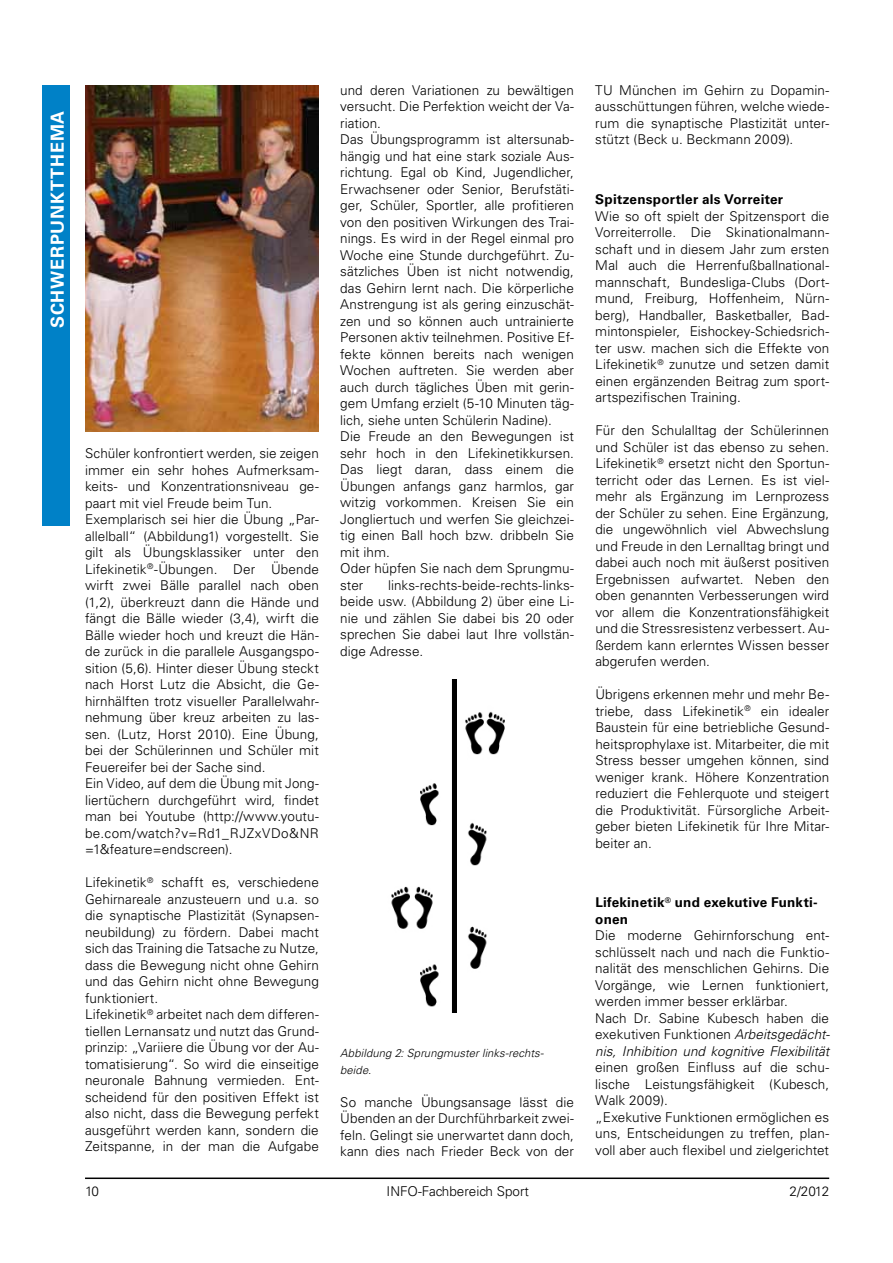
<style>
.page{position:relative;width:893px;height:1263px;background:#fff}
.page>*{position:absolute;margin:0;border:0;box-sizing:border-box;transform-origin:0 0}
.t1{font:700 18px "Univers LT Std";color:#fff}
.t2{font:300 13.5px/16.5px "Univers LT Std";letter-spacing:.005em;color:#000;text-align:justify}
.t3{font:700 13.5px/16.5px "Univers LT Std";letter-spacing:.015em;color:#000}
.t4{font:italic 300 11.25px/16.5px "Univers LT Std";letter-spacing:.01em;color:#000}
.s1{font-style:italic}
</style>
<div class="page">
<hr style="left:85px;top:1177px;width:744px;height:2px;background:#000">
<div style="left:42px;top:85px;width:28px;height:440px;background:#0081c7"></div>
<img style="left:391px;top:679px;width:114px;height:333px">
<img style="left:85px;top:85px;width:234px;height:347px">
<h1 class="t1" style="left:47px;top:328px;width:218px;rotate:-90deg">schwerpunktthema</h1>
<p class="t2" style="left:85px;top:445px;width:235px;text-align:left">Schüler konfrontiert werden, sie zeigen immer ein sehr hohes Aufmerksam&shy;keits- und Konzentrationsniveau ge&shy;paart mit viel Freude beim Tun.<br>Exemplarisch sei hier die Übung „Par&shy;allelball“ (Abbildung1) vorgestellt. Sie gilt als Übungsklassiker unter den Lifekinetik<sup>®</sup>-Übungen. Der Übende wirft zwei Bälle parallel nach oben (1,2), überkreuzt dann die Hände und fängt die Bälle wieder (3,4), wirft die Bälle wieder hoch und kreuzt die Hän&shy;de zurück in die parallele Ausgangspo&shy;sition (5,6). Hinter dieser Übung steckt nach Horst Lutz die Absicht, die Ge&shy;hirnhälften trotz visueller Parallelwahr&shy;nehmung über kreuz arbeiten zu las&shy;sen. (Lutz, Horst 2010). Eine Übung, bei der Schülerinnen und Schüler mit Feuereifer bei der Sache sind.<br>Ein Video, auf dem die Übung mit Jong&shy;liertüchern durchgeführt wird, findet man bei Youtube (http://www.youtu&shy;be.com/watch?v=Rd1_RJZxVDo&amp;NR =1&amp;feature=endscreen).</p>
<p class="t2" style="left:85px;top:874px;width:235px;text-align:left">Lifekinetik<sup>®</sup> schafft es, verschiedene Gehirnareale anzusteuern und u.a. so die synaptische Plastizität (Synapsen&shy;neubildung) zu fördern. Dabei macht sich das Training die Tatsache zu Nutze, dass die Bewegung nicht ohne Gehirn und das Gehirn nicht ohne Bewegung funktioniert.<br>Lifekinetik<sup>®</sup> arbeitet nach dem differen&shy;tiellen Lernansatz und nutzt das Grund&shy;prinzip: „Variiere die Übung vor der Au&shy;tomatisierung“. So wird die einseitige neuronale Bahnung vermieden. Ent&shy;scheidend für den positiven Effekt ist also nicht, dass die Bewegung perfekt ausgeführt werden kann, sondern die Zeitspanne, in der man die Aufgabe</p>
<p class="t2" style="left:340px;top:82px;width:235px;text-align:left">und deren Variationen zu bewältigen versucht. Die Perfektion weicht der Va&shy;riation.<br>Das Übungsprogramm ist altersunab&shy;hängig und hat eine stark soziale Aus&shy;richtung. Egal ob Kind, Jugendlicher, Erwachsener oder Senior, Berufstäti&shy;ger, Schüler, Sportler, alle profitieren von den positiven Wirkungen des Trai&shy;nings. Es wird in der Regel einmal pro Woche eine Stunde durchgeführt. Zu&shy;sätzliches Üben ist nicht notwendig, das Gehirn lernt nach. Die körperliche Anstrengung ist als gering einzuschät&shy;zen und so können auch untrainierte Personen aktiv teilnehmen. Positive Ef&shy;fekte können bereits nach wenigen Wochen auftreten. Sie werden aber auch durch tägliches Üben mit gerin&shy;gem Umfang erzielt (5-10 Minuten täg&shy;lich, siehe unten Schülerin Nadine).<br>Die Freude an den Bewegungen ist sehr hoch in den Lifekinetikkursen.<br>Das liegt daran, dass einem die Übungen anfangs ganz harmlos, gar witzig vorkommen. Kreisen Sie ein Jongliertuch und werfen Sie gleichzei&shy;tig einen Ball hoch bzw. dribbeln Sie mit ihm.<br>Oder hüpfen Sie nach dem Sprungmu&shy;ster</p>
<p class="t2" style="left:340px;top:577px;width:235px;text-indent:48px">links-rechts-beide-rechts-links&shy;beide usw. (Abbildung 2) über eine Li&shy;nie und zählen Sie dabei bis 20 oder sprechen Sie dabei laut Ihre vollstän&shy;dige Adresse.</p>
<p class="t4" style="left:340px;top:1045px;width:205px">Abbildung 2: Sprungmuster links-rechts&shy;beide.</p>
<p class="t2" style="left:340px;top:1093px;width:235px">So manche Übungsansage lässt die Übenden an der Durchführbarkeit zwei&shy;feln. Gelingt sie unerwartet dann doch, kann dies nach Frieder Beck von der</p>
<p class="t2" style="left:595px;top:82px;width:235px">TU München im Gehirn zu Dopamin&shy;ausschüttungen führen, welche wiede&shy;rum die synaptische Plastizität unter&shy;stützt (Beck u. Beckmann 2009).</p>
<p class="t3" style="left:595px;top:191px;width:189px">Spitzensportler als Vorreiter</p>
<p class="t2" style="left:595px;top:207px;width:235px">Wie so oft spielt der Spitzensport die Vorreiterrolle. Die Skinationalmann&shy;schaft und in diesem Jahr zum ersten Mal auch die Herrenfußballnational&shy;mannschaft, Bundesliga-Clubs (Dort&shy;mund, Freiburg, Hoffenheim, Nürn&shy;berg), Handballer, Basketballer, Bad&shy;mintonspieler, Eishockey-Schiedsrich&shy;ter usw. machen sich die Effekte von Lifekinetik<sup>®</sup> zunutze und setzen damit einen ergänzenden Beitrag zum sport&shy;artspezifischen Training.</p>
<p class="t2" style="left:595px;top:422px;width:235px">Für den Schulalltag der Schülerinnen und Schüler ist das ebenso zu sehen.<br>Lifekinetik<sup>®</sup> ersetzt nicht den Sportun&shy;terricht oder das Lernen. Es ist viel&shy;mehr als Ergänzung im Lernprozess der Schüler zu sehen. Eine Ergänzung, die ungewöhnlich viel Abwechslung und Freude in den Lernalltag bringt und dabei auch noch mit äußerst positiven Ergebnissen aufwartet. Neben den oben genannten Verbesserungen wird vor allem die Konzentrationsfähigkeit und die Stressresistenz verbessert. Au&shy;ßerdem kann erlerntes Wissen besser abgerufen werden.</p>
<p class="t2" style="left:595px;top:686px;width:235px">Übrigens erkennen mehr und mehr Be&shy;triebe, dass Lifekinetik<sup>®</sup> ein idealer Baustein für eine betriebliche Gesund&shy;heitsprophylaxe ist. Mitarbeiter, die mit Stress besser umgehen können, sind weniger krank. Höhere Konzentration reduziert die Fehlerquote und steigert die Produktivität. Fürsorgliche Arbeit&shy;geber bieten Lifekinetik für Ihre Mitar&shy;beiter an.</p>
<p class="t3" style="left:595px;top:894px;width:224px">Lifekinetik<sup>®</sup> und exekutive Funkti&shy;onen</p>
<p class="t2" style="left:595px;top:927px;width:236px;text-align:left">Die moderne Gehirnforschung ent&shy;schlüsselt nach und nach die Funktio&shy;nalität des menschlichen Gehirns. Die Vorgänge, wie Lernen funktioniert, werden immer besser erklärbar.<br>Nach Dr. Sabine Kubesch haben die exekutiven Funktionen <span class="s1">Arbeitsgedächt&shy;nis, Inhibition und kognitive Flexibilität</span></p>
<p class="t2" style="left:595px;top:1059px;width:235px;text-align:left">einen großen Einfluss auf die schu&shy;lische Leistungsfähigkeit (Kubesch, Walk 2009).<br>„Exekutive Funktionen ermöglichen es uns, Entscheidungen zu treffen, plan&shy;voll aber auch flexibel und zielgerichtet</p>
<p class="t2" style="left:85px;top:1183px;width:15px">10</p>
<p class="t2" style="left:387px;top:1183px;width:144px">INFO-Fachbereich Sport</p>
<p class="t2" style="left:790px;top:1183px;width:41px">2/2012</p>
</div>
